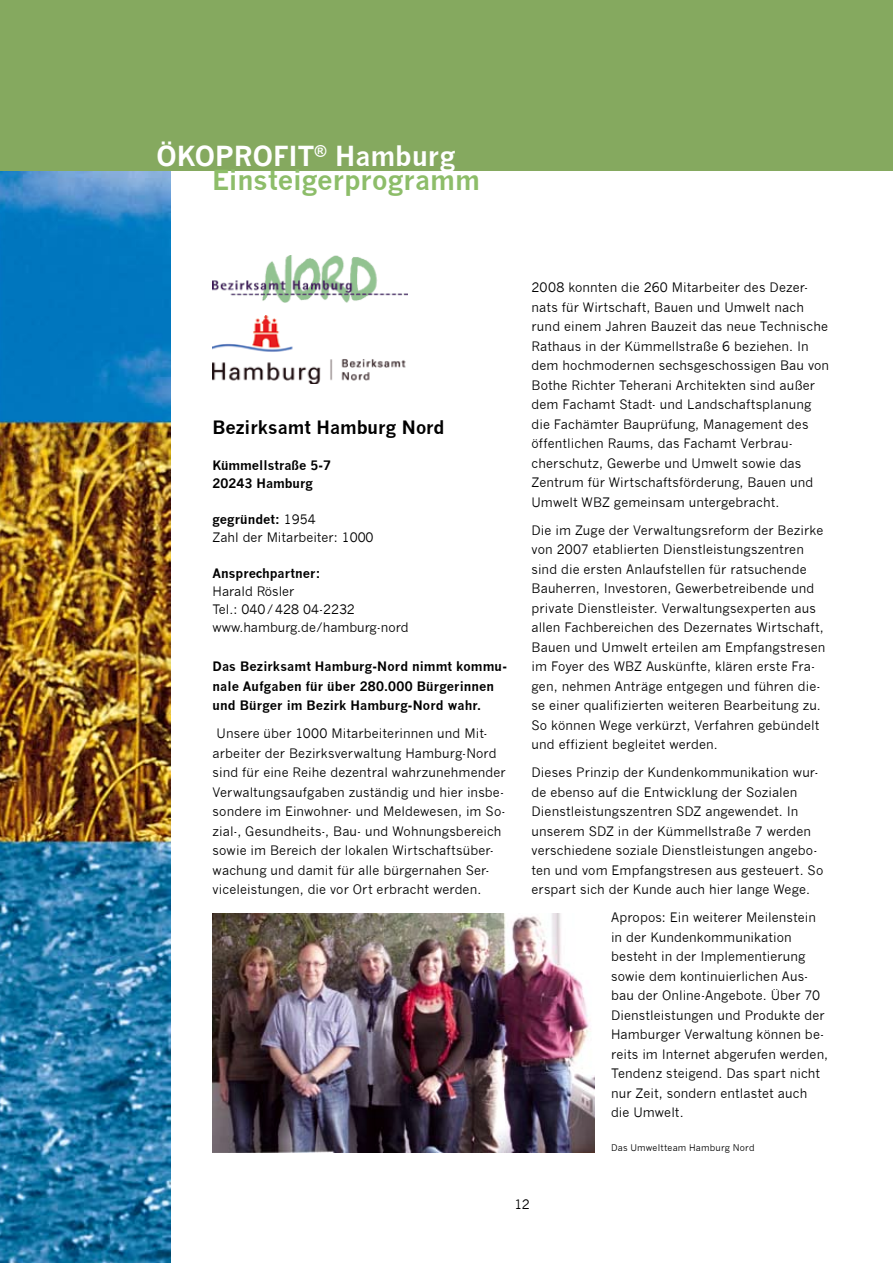
<style>
.page{position:relative;width:893px;height:1263px;background:#fff}
.page>*{position:absolute;margin:0;border:0;box-sizing:border-box;transform-origin:0 0}
.t1{font:700 27px/23.5px "News Gothic";color:#8dbd69}
.t2{font:700 18px "News Gothic";color:#000}
.t3{font:12.75px/19.5px "News Gothic";letter-spacing:.01em;color:#000}
.t4{font:700 12.75px/19.5px "News Gothic";letter-spacing:.005em;color:#000}
.t5{font:9px "News Gothic";letter-spacing:.02em;color:#000}
.s1{color:#fff}
.s2{font-weight:700}
</style>
<div class="page">
<img style="left:0;top:170px;width:170px;height:1093px">
<div style="left:0;top:0;width:893px;height:170px;background:#85a95f"></div>
<img style="left:213px;top:913px;width:381px;height:239px">
<img style="left:213px;top:315px;width:193px;height:69px">
<img style="left:213px;top:255px;width:195px;height:48px">
<h1 class="t1" style="left:212px;top:144px;width:269px;text-indent:-56px"><span class="s1">ÖKOPROFIT</span><sup>®</sup> <span class="s1">Hamburg<br></span>Einsteigerprogramm</h1>
<h2 class="t2" style="left:213px;top:416px;width:233px">Bezirksamt Hamburg Nord</h2>
<p class="t4" style="left:213px;top:456px;width:120px;line-height:18px">Kümmellstraße 5-7<br>20243 Hamburg</p>
<p class="t3" style="left:213px;top:510px;width:162px;line-height:18px"><span class="s2">gegründet:</span> 1954<br>Zahl der Mitarbeiter: 1000</p>
<p class="t4" style="left:213px;top:563px;width:109px">Ansprechpartner:</p>
<p class="t3" style="left:213px;top:582px;width:197px;line-height:18px">Harald Rösler<br>Tel.: 040/428 04-2232 www.hamburg.de/hamburg-nord</p>
<p class="t4" style="left:213px;top:656px;width:296px">Das Bezirksamt Hamburg-Nord nimmt kommu&shy;nale Aufgaben für über 280.000 Bürgerinnen und Bürger im Bezirk Hamburg-Nord wahr.</p>
<p class="t3" style="left:213px;top:724px;width:295px;text-indent:4px">Unsere über 1000 Mitarbeiterinnen und Mit&shy;arbeiter der Bezirksverwaltung Hamburg-Nord sind für eine Reihe dezentral wahrzunehmender Verwaltungsaufgaben zuständig und hier insbe&shy;sondere im Einwohner- und Meldewesen, im So&shy;zial-, Gesundheits-, Bau- und Wohnungsbereich sowie im Bereich der lokalen Wirtschaftsüber&shy;wachung und damit für alle bürgernahen Ser&shy;viceleistungen, die vor Ort erbracht werden.</p>
<p class="t3" style="left:532px;top:278px;width:299px">2008 konnten die 260 Mitarbeiter des Dezer&shy;nats für Wirtschaft, Bauen und Umwelt nach rund einem Jahren Bauzeit das neue Technische Rathaus in der Kümmellstraße 6 beziehen. In dem hochmodernen sechsgeschossigen Bau von Bothe Richter Teherani Architekten sind außer dem Fachamt Stadt- und Landschaftsplanung die Fachämter Bauprüfung, Management des öffentlichen Raums, das Fachamt Verbrau&shy;cherschutz, Gewerbe und Umwelt sowie das Zentrum für Wirtschaftsförderung, Bauen und Umwelt WBZ gemeinsam untergebracht.</p>
<p class="t3" style="left:532px;top:520px;width:295px">Die im Zuge der Verwaltungsreform der Bezirke von 2007 etablierten Dienstleistungszentren sind die ersten Anlaufstellen für ratsuchende Bauherren, Investoren, Gewerbetreibende und private Dienstleister. Verwaltungsexperten aus allen Fachbereichen des Dezernates Wirtschaft, Bauen und Umwelt erteilen am Empfangstresen im Foyer des WBZ Auskünfte, klären erste Fra&shy;gen, nehmen Anträge entgegen und führen die&shy;se einer qualifizierten weiteren Bearbeitung zu.<br>So können Wege verkürzt, Verfahren gebündelt und effizient begleitet werden.</p>
<p class="t3" style="left:532px;top:763px;width:293px">Dieses Prinzip der Kundenkommunikation wur&shy;de ebenso auf die Entwicklung der Sozialen Dienstleistungszentren SDZ angewendet. In unserem SDZ in der Kümmellstraße 7 werden verschiedene soziale Dienstleistungen angebo&shy;ten und vom Empfangstresen aus gesteuert. So erspart sich der Kunde auch hier lange Wege.</p>
<p class="t3" style="left:611px;top:908px;width:219px">Apropos: Ein weiterer Meilenstein in der Kundenkommunikation besteht in der Implementierung sowie dem kontinuierlichen Aus&shy;bau der Online-Angebote. Über 70<br>Dienstleistungen und Produkte der<br>Hamburger Verwaltung können be&shy;reits im Internet abgerufen werden,<br>Tendenz steigend. Das spart nicht nur Zeit, sondern entlastet auch die Umwelt.</p>
<p class="t5" style="left:611px;top:1143px;width:145px">Das Umweltteam Hamburg Nord</p>
<p class="t3" style="left:514px;top:1195px;width:17px">12</p>
</div>
